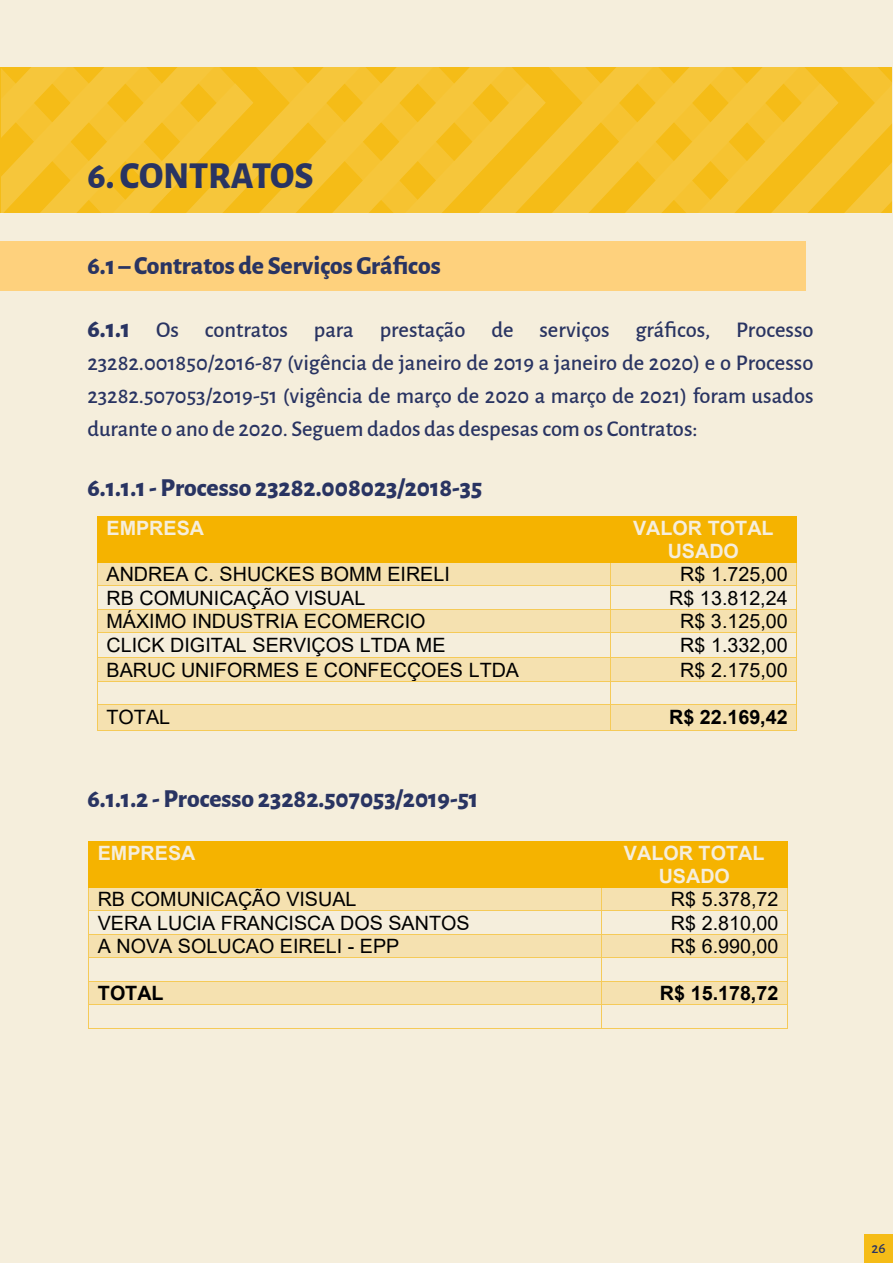
<style>
.page{position:relative;width:893px;height:1263px;background:#f5eedc}
.page>*{position:absolute;margin:0;border:0;box-sizing:border-box;transform-origin:0 0}
.t1{font:800 37.5px "Alegreya Sans";letter-spacing:-.005em;color:#293462}
.t2{font:800 25.5px "Alegreya Sans";color:#293462}
.t3{font:500 22.5px/33px "Alegreya Sans";color:#293462;text-align:justify}
.t4{font:19.8px "Arial";color:#000}
.t5{font:700 19.8px/22.6px "Arial";color:#fff;text-align:center}
.t6{font:700 19.8px "Arial";letter-spacing:.005em;color:#000}
.t7{font:500 15.15px "Alegreya Sans";color:#293462}
.s1{font-weight:800;font-size:25.5px}
</style>
<div class="page">
<svg style="left:1px;top:68px;width:891px;height:145px;background:#f5c12c"></svg>
<div style="left:98px;top:517px;width:512px;height:45px;background:#f5b300"></div>
<div style="left:610px;top:517px;width:186px;height:45px;background:#f5b300"></div>
<hr style="left:98px;top:516px;width:512px;height:1px;background:#ffc000">
<hr style="left:611px;top:516px;width:185px;height:1px;background:#ffc000">
<hr style="left:97px;top:516px;width:1px;height:46px;background:#ffc000">
<hr style="left:796px;top:516px;width:1px;height:46px;background:#ffc000">
<div style="left:98px;top:563px;width:512px;height:22px;background:#f5e1b0"></div>
<div style="left:610px;top:563px;width:186px;height:22px;background:#f5e1b0"></div>
<hr style="left:98px;top:562px;width:512px;height:1px;background:#ffc000">
<hr style="left:611px;top:562px;width:185px;height:1px;background:#ffc000">
<hr style="left:98px;top:585px;width:512px;height:1px;background:#ffd966">
<hr style="left:610px;top:585px;width:186px;height:1px;background:#ffd966">
<div style="left:98px;top:610px;width:512px;height:22px;background:#f5e1b0"></div>
<div style="left:610px;top:610px;width:186px;height:22px;background:#f5e1b0"></div>
<hr style="left:98px;top:609px;width:512px;height:1px;background:#ffd966">
<hr style="left:610px;top:609px;width:186px;height:1px;background:#ffd966">
<hr style="left:98px;top:632px;width:512px;height:1px;background:#ffd966">
<hr style="left:610px;top:632px;width:186px;height:1px;background:#ffd966">
<div style="left:98px;top:658px;width:512px;height:23px;background:#f5e1b0"></div>
<div style="left:610px;top:658px;width:186px;height:23px;background:#f5e1b0"></div>
<hr style="left:98px;top:657px;width:512px;height:1px;background:#ffd966">
<hr style="left:610px;top:657px;width:186px;height:1px;background:#ffd966">
<hr style="left:98px;top:681px;width:512px;height:1px;background:#ffd966">
<hr style="left:610px;top:681px;width:186px;height:1px;background:#ffd966">
<div style="left:98px;top:705px;width:512px;height:25px;background:#f5e1b0"></div>
<div style="left:610px;top:705px;width:186px;height:25px;background:#f5e1b0"></div>
<hr style="left:98px;top:704px;width:512px;height:1px;background:#ffd966">
<hr style="left:610px;top:704px;width:186px;height:1px;background:#ffd966">
<svg style="left:97px;top:562px;width:1px;height:169px"></svg>
<hr style="left:98px;top:730px;width:512px;height:1px;background:#ffd966">
<svg style="left:610px;top:562px;width:1px;height:168px"></svg>
<hr style="left:610px;top:730px;width:186px;height:1px;background:#ffd966">
<svg style="left:796px;top:562px;width:1px;height:169px"></svg>
<div style="left:89px;top:842px;width:512px;height:45px;background:#f5b300"></div>
<div style="left:601px;top:842px;width:186px;height:45px;background:#f5b300"></div>
<hr style="left:89px;top:841px;width:512px;height:1px;background:#ffc000">
<hr style="left:602px;top:841px;width:185px;height:1px;background:#ffc000">
<hr style="left:88px;top:841px;width:1px;height:46px;background:#ffc000">
<hr style="left:787px;top:841px;width:1px;height:46px;background:#ffc000">
<div style="left:89px;top:888px;width:512px;height:22px;background:#f5e1b0"></div>
<div style="left:602px;top:888px;width:185px;height:22px;background:#f5e1b0"></div>
<hr style="left:89px;top:887px;width:512px;height:1px;background:#ffc000">
<hr style="left:602px;top:887px;width:185px;height:1px;background:#ffc000">
<hr style="left:89px;top:910px;width:512px;height:1px;background:#ffd966">
<hr style="left:602px;top:910px;width:185px;height:1px;background:#ffd966">
<div style="left:89px;top:935px;width:512px;height:22px;background:#f5e1b0"></div>
<div style="left:602px;top:935px;width:185px;height:22px;background:#f5e1b0"></div>
<hr style="left:89px;top:934px;width:512px;height:1px;background:#ffd966">
<hr style="left:602px;top:934px;width:185px;height:1px;background:#ffd966">
<hr style="left:89px;top:957px;width:512px;height:1px;background:#ffd966">
<hr style="left:602px;top:957px;width:185px;height:1px;background:#ffd966">
<div style="left:89px;top:982px;width:512px;height:22px;background:#f5e1b0"></div>
<div style="left:602px;top:982px;width:185px;height:22px;background:#f5e1b0"></div>
<hr style="left:89px;top:981px;width:512px;height:1px;background:#ffd966">
<hr style="left:602px;top:981px;width:185px;height:1px;background:#ffd966">
<hr style="left:89px;top:1004px;width:512px;height:1px;background:#ffd966">
<hr style="left:602px;top:1004px;width:185px;height:1px;background:#ffd966">
<svg style="left:88px;top:887px;width:1px;height:142px"></svg>
<hr style="left:89px;top:1028px;width:512px;height:1px;background:#ffd966">
<svg style="left:601px;top:887px;width:2px;height:142px"></svg>
<hr style="left:602px;top:1028px;width:185px;height:1px;background:#ffd966">
<svg style="left:787px;top:887px;width:1px;height:142px"></svg>
<div style="left:0;top:242px;width:805px;height:49px;background:#fed17d"></div>
<div style="left:864px;top:1234px;width:29px;height:29px;background:#f5bc17"></div>
<h1 class="t1" style="left:87px;top:148px;width:228px">6. CONTRATOS</h1>
<p class="t2" style="left:87px;top:246px;width:355px">6.1 – Contratos de Serviços Gráficos</p>
<p class="t3" style="left:87px;top:312px;width:728px"><span class="s1">6.1.1</span> Os contratos para prestação de serviços gráficos, Processo 23282.001850/2016-87 (vigência de janeiro de 2019 a janeiro de 2020) e o Processo 23282.507053/2019-51 (vigência de março de 2020 a março de 2021) foram usados durante o ano de 2020. Seguem dados das despesas com os Contratos:</p>
<p class="t2" style="left:87px;top:468px;width:396px">6.1.1.1 - Processo 23282.008023/2018-35</p>
<p class="t5" style="left:106px;top:517px;width:99px">EMPRESA</p>
<p class="t5" style="left:633px;top:517px;width:142px">VALOR TOTAL<br>USADO</p>
<p class="t4" style="left:106px;top:561px;width:345px">ANDREA C. SHUCKES BOMM EIRELI</p>
<p class="t4" style="left:680px;top:561px;width:109px">R$ 1.725,00</p>
<p class="t4" style="left:106px;top:584px;width:260px">RB COMUNICAÇÃO VISUAL</p>
<p class="t4" style="left:669px;top:584px;width:120px">R$ 13.812,24</p>
<p class="t4" style="left:106px;top:608px;width:321px">MÁXIMO INDUSTRIA ECOMERCIO</p>
<p class="t4" style="left:680px;top:608px;width:109px">R$ 3.125,00</p>
<p class="t4" style="left:106px;top:631px;width:340px">CLICK DIGITAL SERVIÇOS LTDA ME</p>
<p class="t4" style="left:680px;top:631px;width:109px">R$ 1.332,00</p>
<p class="t4" style="left:106px;top:656px;width:414px">BARUC UNIFORMES E CONFECÇOES LTDA</p>
<p class="t4" style="left:680px;top:656px;width:109px">R$ 2.175,00</p>
<p class="t4" style="left:106px;top:703px;width:65px">TOTAL</p>
<p class="t6" style="left:669px;top:703px;width:120px">R$ 22.169,42</p>
<p class="t2" style="left:87px;top:780px;width:392px">6.1.1.2 - Processo 23282.507053/2019-51</p>
<p class="t5" style="left:98px;top:842px;width:99px">EMPRESA</p>
<p class="t5" style="left:624px;top:842px;width:142px">VALOR TOTAL<br>USADO</p>
<p class="t4" style="left:98px;top:886px;width:260px">RB COMUNICAÇÃO VISUAL</p>
<p class="t4" style="left:671px;top:886px;width:109px">R$ 5.378,72</p>
<p class="t4" style="left:98px;top:909px;width:373px">VERA LUCIA FRANCISCA DOS SANTOS</p>
<p class="t4" style="left:671px;top:909px;width:109px">R$ 2.810,00</p>
<p class="t4" style="left:98px;top:933px;width:303px">A NOVA SOLUCAO EIRELI - EPP</p>
<p class="t4" style="left:671px;top:933px;width:109px">R$ 6.990,00</p>
<p class="t6" style="left:98px;top:979px;width:67px">TOTAL</p>
<p class="t6" style="left:660px;top:979px;width:120px">R$ 15.178,72</p>
<p class="t7" style="left:871px;top:1237px;width:16px">26</p>
</div>
